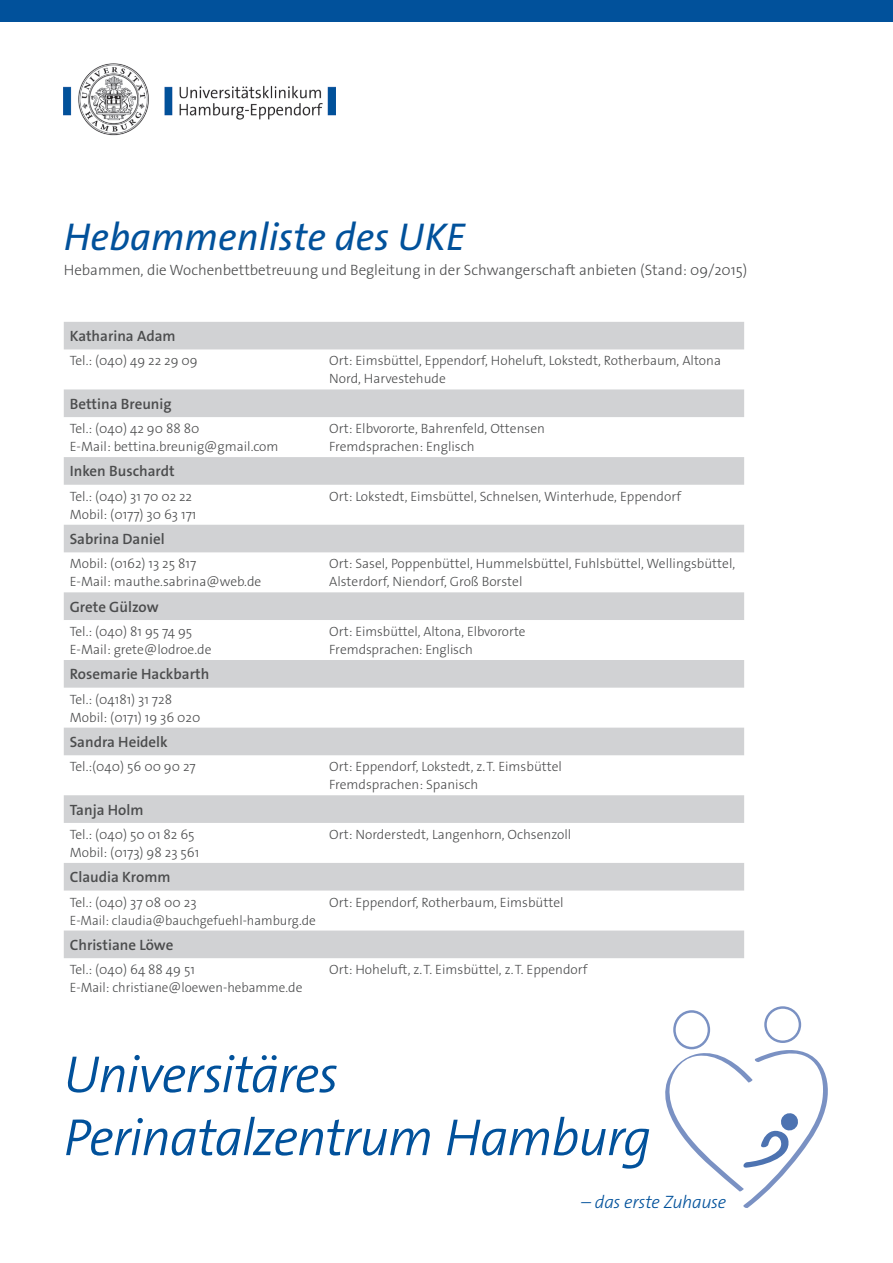
<style>
.page{position:relative;width:893px;height:1263px;background:#fff}
.page>*{position:absolute;margin:0;border:0;box-sizing:border-box;transform-origin:0 0}
.t1{font:italic 300 52.5px/63px "The Sans Os F";letter-spacing:-.025em;color:#01519b}
.t2{font:italic 39px "The Sans Os F";color:#01519b}
.t3{font:italic 300 18px "The Sans Os F";letter-spacing:-.02em;color:#01519b}
.t4{font:600 15px "The Sans Os F";color:#4b4c4d}
.t5{font:300 15px "The Sans Os F";color:#4b4c4d}
.t6{font:300 13.5px/18px "The Sans Os F";color:#4b4c4d}
</style>
<div class="page">
<img style="left:64px;top:64px;width:272px;height:71px">
<div style="left:0;top:0;width:893px;height:21px;background:#01519b"></div>
<div style="left:764px;top:1006px;width:37px;height:37px;border:2px solid #7a91c3;border-radius:50%"></div>
<div style="left:673px;top:1010px;width:37px;height:39px;border:2px solid #7a91c3;border-radius:50%"></div>
<svg style="left:665px;top:1048px;width:163px;height:160px"></svg>
<svg style="left:64px;top:322px;width:680px;height:636px"></svg>
<h2 class="t2" style="left:64px;top:212px;width:403px">Hebammenliste des UKE</h2>
<p class="t5" style="left:64px;top:260px;width:685px">Hebammen, die Wochenbettbetreuung und Begleitung in der Schwangerschaft anbieten (Stand: 09/2015)</p>
<p class="t4" style="left:70px;top:326px;width:107px">Katharina Adam</p>
<p class="t6" style="left:70px;top:352px;width:129px">Tel.: (040) 49 22 29 09</p>
<p class="t6" style="left:329px;top:352px;width:393px">Ort: Eimsbüttel, Eppendorf, Hoheluft, Lokstedt, Rotherbaum, Altona<br>Nord, Harvestehude</p>
<p class="t4" style="left:70px;top:394px;width:103px">Bettina Breunig</p>
<p class="t6" style="left:70px;top:420px;width:210px">Tel.: (040) 42 90 88 80<br>E-Mail: bettina.breunig@gmail.com</p>
<p class="t6" style="left:329px;top:420px;width:217px">Ort: Elbvororte, Bahrenfeld, Ottensen<br>Fremdsprachen: Englisch</p>
<p class="t4" style="left:70px;top:462px;width:106px">Inken Buschardt</p>
<p class="t6" style="left:70px;top:487px;width:128px">Tel.: (040) 31 70 02 22<br>Mobil: (0177) 30 63 171</p>
<p class="t6" style="left:329px;top:487px;width:353px">Ort: Lokstedt, Eimsbüttel, Schnelsen, Winterhude, Eppendorf</p>
<p class="t4" style="left:70px;top:529px;width:96px">Sabrina Daniel</p>
<p class="t6" style="left:70px;top:555px;width:193px">Mobil: (0162) 13 25 817<br>E-Mail: mauthe.sabrina@web.de</p>
<p class="t6" style="left:329px;top:555px;width:408px">Ort: Sasel, Poppenbüttel, Hummelsbüttel, Fuhlsbüttel, Wellingsbüttel,<br>Alsterdorf, Niendorf, Groß Borstel</p>
<p class="t4" style="left:70px;top:597px;width:90px">Grete Gülzow</p>
<p class="t6" style="left:70px;top:622px;width:143px">Tel.: (040) 81 95 74 95<br>E-Mail: grete@lodroe.de</p>
<p class="t6" style="left:329px;top:622px;width:198px">Ort: Eimsbüttel, Altona, Elbvororte<br>Fremdsprachen: Englisch</p>
<p class="t4" style="left:70px;top:665px;width:141px">Rosemarie Hackbarth</p>
<p class="t6" style="left:70px;top:690px;width:132px">Tel.: (04181) 31 728<br>Mobil: (0171) 19 36 020</p>
<p class="t4" style="left:70px;top:732px;width:100px">Sandra Heidelk</p>
<p class="t6" style="left:70px;top:758px;width:128px">Tel.:(040) 56 00 90 27</p>
<p class="t6" style="left:329px;top:758px;width:234px">Ort: Eppendorf, Lokstedt, z.T. Eimsbüttel<br>Fremdsprachen: Spanisch</p>
<p class="t4" style="left:70px;top:800px;width:75px">Tanja Holm</p>
<p class="t6" style="left:70px;top:825px;width:131px">Tel.: (040) 50 01 82 65<br>Mobil: (0173) 98 23 561</p>
<p class="t6" style="left:329px;top:825px;width:244px">Ort: Norderstedt, Langenhorn, Ochsenzoll</p>
<p class="t4" style="left:70px;top:867px;width:102px">Claudia Kromm</p>
<p class="t6" style="left:70px;top:893px;width:248px">Tel.: (040) 37 08 00 23<br>E-Mail: claudia@bauchgefuehl-hamburg.de</p>
<p class="t6" style="left:329px;top:893px;width:236px">Ort: Eppendorf, Rotherbaum, Eimsbüttel</p>
<p class="t4" style="left:70px;top:935px;width:105px">Christiane Löwe</p>
<p class="t6" style="left:70px;top:961px;width:234px">Tel.: (040) 64 88 49 51<br>E-Mail: christiane@loewen-hebamme.de</p>
<p class="t6" style="left:329px;top:961px;width:260px">Ort: Hoheluft, z.T. Eimsbüttel, z.T. Eppendorf</p>
<h1 class="t1" style="left:64px;top:1044px;width:589px">Universitäres<br>Perinatalzentrum Hamburg</h1>
<h3 class="t3" style="left:581px;top:1191px;width:147px">– das erste Zuhause</h3>
</div>
